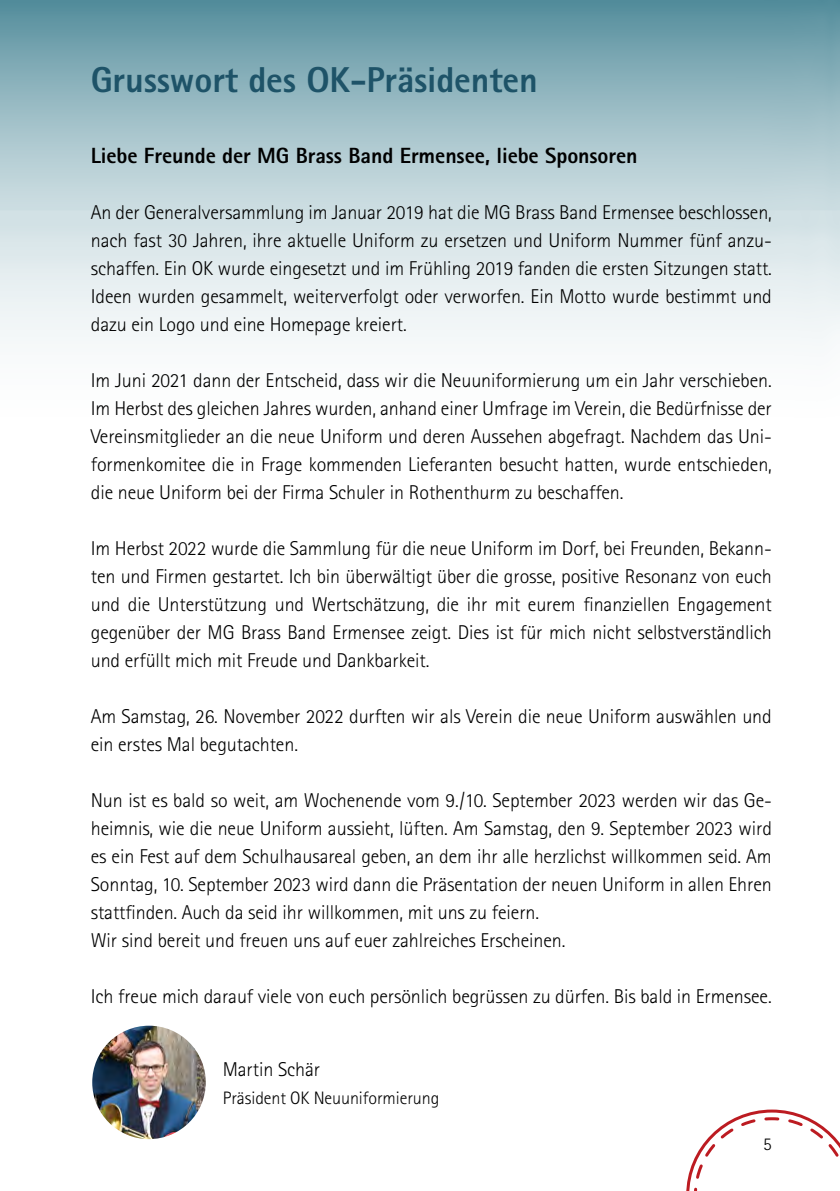
<style>
.page{position:relative;width:840px;height:1191px;background:#fff}
.page>*{position:absolute;margin:0;border:0;box-sizing:border-box;transform-origin:0 0}
.t1{font:800 36px "Rotis Sans Serif Std";letter-spacing:-.005em;color:#1e5368}
.t2{font:800 22px "Rotis Sans Serif Std";letter-spacing:-.005em;color:#000}
.t3{font:300 20px/28px "Rotis Sans Serif Std";letter-spacing:-.005em;color:#000;text-align:justify}
.t4{font:300 18px "Rotis Sans Serif Std";letter-spacing:-.005em;color:#000}
</style>
<div class="page">
<svg style="left:0;top:0;width:839px;height:343px;background:#b3ccd3"></svg>
<svg style="left:686px;top:1109px;width:153px;height:82px"></svg>
<img style="left:92px;top:1025px;width:114px;height:114px;border-radius:57px">
<h1 class="t1" style="left:91px;top:57px;width:448px">Grusswort des OK-Präsidenten</h1>
<p class="t2" style="left:91px;top:141px;width:548px">Liebe Freunde der MG Brass Band Ermensee, liebe Sponsoren</p>
<p class="t3" style="left:91px;top:198px;width:682px">An der Generalversammlung im Januar 2019 hat die MG Brass Band Ermensee beschlossen, nach fast 30 Jahren, ihre aktuelle Uniform zu ersetzen und Uniform Nummer fünf anzu&shy;schaffen. Ein OK wurde eingesetzt und im Frühling 2019 fanden die ersten Sitzungen statt.<br>Ideen wurden gesammelt, weiterverfolgt oder verworfen. Ein Motto wurde bestimmt und dazu ein Logo und eine Homepage kreiert.</p>
<p class="t3" style="left:91px;top:366px;width:682px">Im Juni 2021 dann der Entscheid, dass wir die Neuuniformierung um ein Jahr verschieben.<br>Im Herbst des gleichen Jahres wurden, anhand einer Umfrage im Verein, die Bedürfnisse der Vereinsmitglieder an die neue Uniform und deren Aussehen abgefragt. Nachdem das Uni&shy;formenkomitee die in Frage kommenden Lieferanten besucht hatten, wurde entschieden, die neue Uniform bei der Firma Schuler in Rothenthurm zu beschaffen.</p>
<p class="t3" style="left:91px;top:534px;width:682px">Im Herbst 2022 wurde die Sammlung für die neue Uniform im Dorf, bei Freunden, Bekann&shy;ten und Firmen gestartet. Ich bin überwältigt über die grosse, positive Resonanz von euch und die Unterstützung und Wertschätzung, die ihr mit eurem finanziellen Engagement gegenüber der MG Brass Band Ermensee zeigt. Dies ist für mich nicht selbstverständlich und erfüllt mich mit Freude und Dankbarkeit.</p>
<p class="t3" style="left:91px;top:702px;width:682px">Am Samstag, 26. November 2022 durften wir als Verein die neue Uniform auswählen und ein erstes Mal begutachten.</p>
<p class="t3" style="left:91px;top:786px;width:682px;text-align:left">Nun ist es bald so weit, am Wochenende vom 9./10. September 2023 werden wir das Ge&shy;heimnis, wie die neue Uniform aussieht, lüften. Am Samstag, den 9. September 2023 wird es ein Fest auf dem Schulhausareal geben, an dem ihr alle herzlichst willkommen seid. Am Sonntag, 10. September 2023 wird dann die Präsentation der neuen Uniform in allen Ehren stattfinden. Auch da seid ihr willkommen, mit uns zu feiern.<br>Wir sind bereit und freuen uns auf euer zahlreiches Erscheinen.</p>
<p class="t3" style="left:91px;top:982px;width:682px">Ich freue mich darauf viele von euch persönlich begrüssen zu dürfen. Bis bald in Ermensee.</p>
<p class="t3" style="left:223px;top:1055px;width:99px">Martin Schär</p>
<p class="t4" style="left:223px;top:1087px;width:218px">Präsident OK Neuuniformierung</p>
<p class="t4" style="left:762px;top:1133px;width:10px">5</p>
</div>
